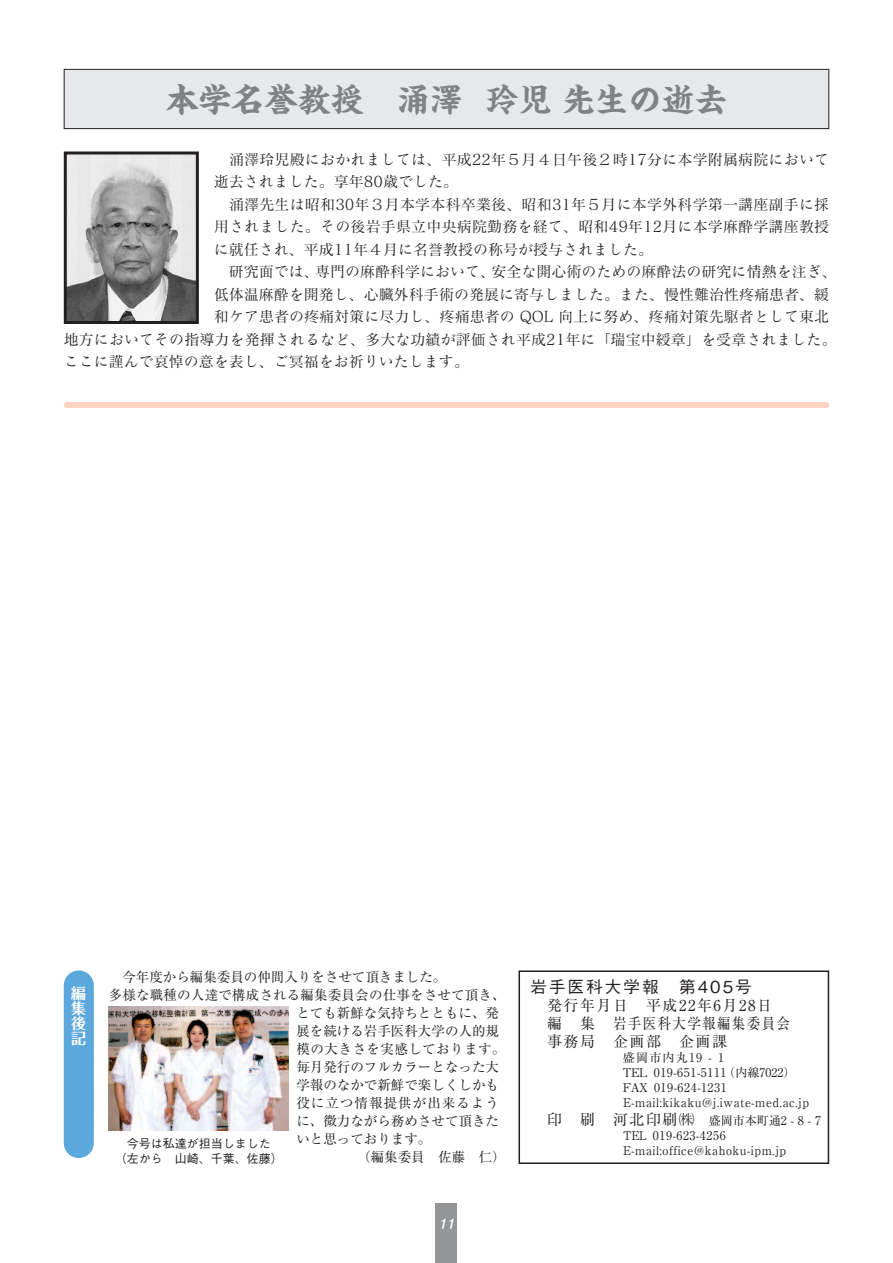
<style>
.page{position:relative;width:893px;height:1263px;background:#fff}
.page>*{position:absolute;margin:0;border:0;box-sizing:border-box;transform-origin:0 0}
.t1{font:700 33px "Kaisho MCBK1 Pro De";color:#808285}
.t2{font:500 16.5px "Gothic BBB Pr 6 N";letter-spacing:.125em;color:#231f20}
.t3{font:15px/22.5px "Matisse V Pro M";color:#231f20}
.t4{font:15px/18px "Ryumin Pr 6 N";letter-spacing:.1em;color:#231f20}
.t5{font:700 15px/15px "Folk Pro";color:#fff;text-align:justify}
.t6{font:italic 700 14.25px "Futo Go B101 Pro";color:#fff}
.t7{font:13.5px "Ryumin Pr 6 N";color:#231f20}
.t8{font:13.5px "Ryumin Pr 6 N";letter-spacing:.035em;color:#231f20}
.t9{font:13.5px "Ryumin Pr 6 N";letter-spacing:.075em;color:#231f20}
.t10{font:12px/15px "Ryumin Pr 6 N";letter-spacing:.05em;color:#231f20}
.t11{font:500 12px/15px "Gothic BBB Pr 6 N";color:#231f20;text-align:center}
.s1{font-family:"Futo Min A101 Pro";font-weight:700}
.s2{font-size:15px}
</style>
<div class="page">
<div style="left:436px;top:1203px;width:21px;height:60px;background:#939598"></div>
<div style="left:64px;top:69px;width:764px;height:60px;background:#e7e8e9"></div>
<div style="left:64px;top:69px;width:765px;height:60px;border:1px solid #231f20"></div>
<img style="left:68px;top:156px;width:127px;height:164px">
<div style="left:64px;top:152px;width:135px;height:172px;border:3px solid #231f20"></div>
<div style="left:64px;top:402px;width:765px;height:6px;background:#fcd2c0;border-radius:3px"></div>
<div style="left:64px;top:970px;width:30px;height:188px;background:#5ba8dc;border-radius:15px"></div>
<div style="left:518px;top:970px;width:311px;height:194px;border:2px solid #231f20"></div>
<img style="left:109px;top:1006px;width:180px;height:125px">
<h1 class="t1" style="left:165px;top:71px;width:563px">本学名誉教授 涌澤 玲児先生の逝去</h1>
<p class="t3" style="left:214px;top:147px;width:616px;text-indent:15px">涌澤玲児殿におかれましては、平成22年５月４日午後２時17分に本学附属病院において逝去されました。享年80歳でした。</p>
<p class="t3" style="left:214px;top:192px;width:616px;text-align:justify;text-indent:15px">涌澤先生は昭和30年３月本学本科卒業後、昭和31年５月に本学外科学第一講座副手に採用されました。その後岩手県立中央病院勤務を経て、昭和49年12月に本学麻酔学講座教授に就任され、平成11年４月に名誉教授の称号が授与されました。</p>
<p class="t3" style="left:229px;top:260px;width:609px">研究面では、専門の麻酔科学において、安全な開心術のための麻酔法の研究に情熱を注ぎ、</p>
<p class="t3" style="left:214px;top:282px;width:616px">低体温麻酔を開発し、心臓外科手術の発展に寄与しました。また、慢性難治性疼痛患者、緩</p>
<p class="t3" style="left:214px;top:305px;width:616px">和ケア患者の疼痛対策に尽力し、疼痛患者の QOL 向上に努め、疼痛対策先駆者として東北</p>
<p class="t3" style="left:64px;top:327px;width:774px">地方においてその指導力を発揮されるなど、多大な功績が評価され平成21年に「瑞宝中綬章」を受章されました。</p>
<p class="t3" style="left:64px;top:350px;width:406px">ここに謹んで哀悼の意を表し、ご冥福をお祈りいたします。</p>
<p class="t5" style="left:71px;top:983px;width:16px">編集後記</p>
<p class="t7" style="left:122px;top:967px;width:325px">今年度から編集委員の仲間入りをさせて頂きました。</p>
<p class="t7" style="left:109px;top:985px;width:398px">多様な職種の人達で構成される編集委員会の仕事をさせて頂き、</p>
<p class="t7" style="left:296px;top:1003px;width:204px">とても新鮮な気持ちとともに、発</p>
<p class="t7" style="left:296px;top:1021px;width:204px">展を続ける岩手医科大学の人的規</p>
<p class="t8" style="left:296px;top:1039px;width:211px">模の大きさを実感しております。</p>
<p class="t7" style="left:296px;top:1057px;width:204px">毎月発行のフルカラーとなった大</p>
<p class="t7" style="left:296px;top:1075px;width:204px">学報のなかで新鮮で楽しくしかも</p>
<p class="t9" style="left:296px;top:1093px;width:204px">役に立つ情報提供が出来るよう</p>
<p class="t7" style="left:296px;top:1111px;width:204px">に、微力ながら務めさせて頂きた</p>
<p class="t7" style="left:296px;top:1129px;width:136px">いと思っております。</p>
<p class="t7" style="left:357px;top:1147px;width:150px">（編集委員 佐藤 仁）</p>
<p class="t11" style="left:115px;top:1135px;width:169px">今号は私達が担当しました<br>（左から 山崎、千葉、佐藤）</p>
<p class="t6" style="left:438px;top:1212px;width:21px">11</p>
<p class="t2" style="left:530px;top:973px;width:129px">岩手医科大学報</p>
<p class="t2" style="left:679px;top:973px;width:74px">第405号</p>
<p class="t4" style="left:547px;top:995px;width:244px">発行年月日 平成22年6月28日編 集 岩手医科大学報編集委員会事務局 企画部 企画課</p>
<p class="t10" style="left:623px;top:1049px;width:188px">盛岡市内丸19 - 1<br><span class="s1">TEL</span> 019-651-5111（内線7022）<br><span class="s1">FAX</span> 019-624-1231<br>E-mail:kikaku@j.iwate-med.ac.jp</p>
<p class="t10" style="left:623px;top:1112px;width:199px;text-indent:-76px"><span class="s2">印 刷 河北印刷㈱</span> 盛岡市本町通2 - 8 - 7<br>TEL 019-623-4256<br>E-mail:office@kahoku-ipm.jp</p>
</div>
